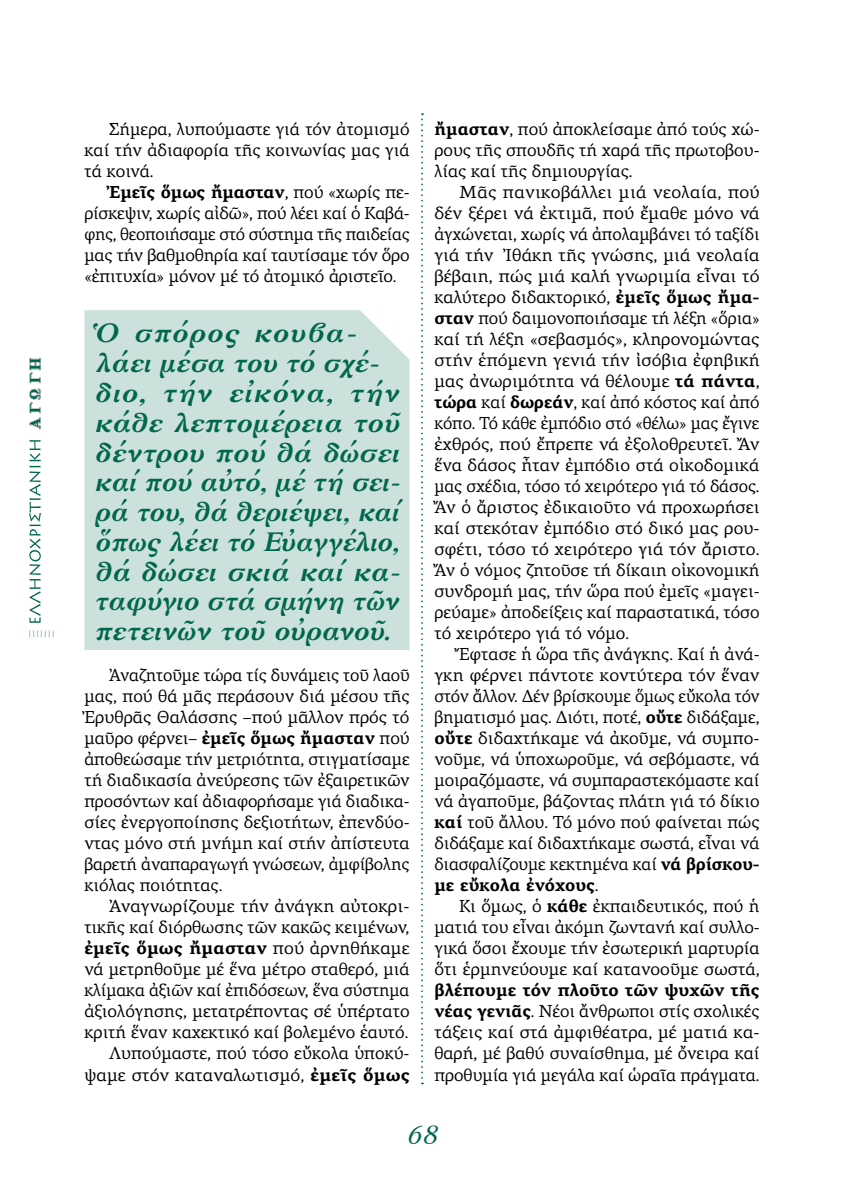
<style>
.page{position:relative;width:844px;height:1191px;background:#fff}
.page>*{position:absolute;margin:0;border:0;box-sizing:border-box;transform-origin:0 0}
.t1{font:italic 700 28px/29.8px "Katsoulidis";letter-spacing:-.005em;color:#00674e}
.t2{font:italic 28px "Katsoulidis";color:#00674e}
.t3{font:17.5px/21px "PF Centro Serif Pro";color:#000;text-align:justify}
.s1{font-weight:700}
</style>
<div class="page">
<svg style="left:29px;top:358px;width:12px;height:71px"></svg>
<svg style="left:29px;top:440px;width:12px;height:183px"></svg>
<svg style="left:29px;top:630px;width:25px;height:7px"></svg>
<svg style="left:421px;top:113px;width:2px;height:971px"></svg>
<div style="left:84px;top:310px;width:325px;height:340px;background:#cce1dc"></div>
<p class="t3" style="left:84px;top:119px;width:326px;text-indent:25px">Σήμερα, λυπούμαστε γιά τόν ἀτομισμό καί τήν ἀδιαφορία τῆς κοινωνίας μας γιά τά κοινά.</p>
<p class="t3" style="left:84px;top:182px;width:327px;text-indent:25px"><span class="s1">Ἐμεῖς ὅμως ἤμασταν</span>, πού «χωρίς πε&shy;ρίσκεψιν, χωρίς αἰδῶ», πού λέει καί ὁ Καβά&shy;φης, θεοποιήσαμε στό σύστημα τῆς παιδείας μας τήν βαθμοθηρία καί ταυτίσαμε τόν ὅρο «ἐπιτυχία» μόνον μέ τό ἀτομικό ἀριστεῖο.</p>
<h1 class="t1" style="left:94px;top:318px;width:307px">Ὁ σπόρος κουβα&shy;λάει μέσα του τό σχέ&shy;διο, τήν εἰκόνα, τήν κάθε λεπτομέρεια τοῦ δέντρου πού θά δώσει καί πού αὐτό, μέ τή σει&shy;ρά του, θά θεριέψει, καί ὅπως λέει τό Εὐαγγέλιο, θά δώσει σκιά καί κα&shy;ταφύγιο στά σμήνη τῶν πετεινῶν τοῦ οὐρανοῦ.</h1>
<p class="t3" style="left:84px;top:665px;width:327px;text-indent:25px">Ἀναζητοῦμε τώρα τίς δυνάμεις τοῦ λαοῦ μας, πού θά μᾶς περάσουν διά μέσου τῆς Ἐρυθρᾶς Θαλάσσης –πού μᾶλλον πρός τό μαῦρο φέρνει– <span class="s1">ἐμεῖς ὅμως ἤμασταν</span> πού ἀποθεώσαμε τήν μετριότητα, στιγματίσαμε τή διαδικασία ἀνεύρεσης τῶν ἐξαιρετικῶν προσόντων καί ἀδιαφορήσαμε γιά διαδικα&shy;σίες ἐνεργοποίησης δεξιοτήτων, ἐπενδύο&shy;ντας μόνο στή μνήμη καί στήν ἀπίστευτα βαρετή ἀναπαραγωγή γνώσεων, ἀμφίβολης κιόλας ποιότητας.</p>
<p class="t3" style="left:84px;top:896px;width:327px;text-align:right">Ἀναγνωρίζουμε τήν ἀνάγκη αὐτοκρι&shy;τικῆς καί διόρθωσης τῶν κακῶς κειμένων, <span class="s1">ἐμεῖς ὅμως ἤμασταν</span> πού ἀρνηθήκαμε νά μετρηθοῦμε μέ ἕνα μέτρο σταθερό, μιά κλίμακα ἀξιῶν καί ἐπιδόσεων, ἕνα σύστημα ἀξιολόγησης, μετατρέποντας σέ ὑπέρτατο κριτή ἕναν καχεκτικό καί βολεμένο ἑαυτό.<br>Λυπούμαστε, πού τόσο εὔκολα ὑποκύ&shy;ψαμε στόν καταναλωτισμό, <span class="s1">ἐμεῖς ὅμως</span></p>
<p class="t3" style="left:434px;top:119px;width:326px"><span class="s1">ἤμασταν</span>, πού ἀποκλείσαμε ἀπό τούς χώ&shy;ρους τῆς σπουδῆς τή χαρά τῆς πρωτοβου&shy;λίας καί τῆς δημιουργίας.</p>
<p class="t3" style="left:434px;top:182px;width:327px;text-indent:25px">Μᾶς πανικοβάλλει μιά νεολαία, πού δέν ξέρει νά ἐκτιμᾶ, πού ἔμαθε μόνο νά ἀγχώνεται, χωρίς νά ἀπολαμβάνει τό ταξίδι γιά τήν Ἰθάκη τῆς γνώσης, μιά νεολαία βέβαιη, πώς μιά καλή γνωριμία εἶναι τό καλύτερο διδακτορικό, <span class="s1">ἐμεῖς ὅμως ἤμα&shy;σταν</span> πού δαιμονοποιήσαμε τή λέξη «ὅρια» καί τή λέξη «σεβασμός», κληρονομώντας στήν ἑπόμενη γενιά τήν ἰσόβια ἐφηβική μας ἀνωριμότητα νά θέλουμε <span class="s1">τά πάντα</span>, <span class="s1">τώρα</span> καί <span class="s1">δωρεάν</span>, καί ἀπό κόστος καί ἀπό κόπο. Τό κάθε ἐμπόδιο στό «θέλω» μας ἔγινε ἐχθρός, πού ἔπρεπε νά ἐξολοθρευτεῖ. Ἄν ἕνα δάσος ἦταν ἐμπόδιο στά οἰκοδομικά μας σχέδια, τόσο τό χειρότερο γιά τό δάσος.<br>Ἄν ὁ ἄριστος ἐδικαιοῦτο νά προχωρήσει καί στεκόταν ἐμπόδιο στό δικό μας ρου&shy;σφέτι, τόσο τό χειρότερο γιά τόν ἄριστο.<br>Ἄν ὁ νόμος ζητοῦσε τή δίκαιη οἰκονομική συνδρομή μας, τήν ὥρα πού ἐμεῖς «μαγει&shy;ρεύαμε» ἀποδείξεις καί παραστατικά, τόσο τό χειρότερο γιά τό νόμο.</p>
<p class="t3" style="left:434px;top:644px;width:327px;text-indent:25px">Ἔφτασε ἡ ὥρα τῆς ἀνάγκης. Καί ἡ ἀνά&shy;γκη φέρνει πάντοτε κοντύτερα τόν ἕναν στόν ἄλλον. Δέν βρίσκουμε ὅμως εὔκολα τόν βηματισμό μας. Διότι, ποτέ, <span class="s1">οὔτε</span> διδάξαμε, <span class="s1">οὔτε</span> διδαχτήκαμε νά ἀκοῦμε, νά συμπο&shy;νοῦμε, νά ὑποχωροῦμε, νά σεβόμαστε, νά μοιραζόμαστε, νά συμπαραστεκόμαστε καί νά ἀγαποῦμε, βάζοντας πλάτη γιά τό δίκιο <span class="s1">καί</span> τοῦ ἄλλου. Τό μόνο πού φαίνεται πώς διδάξαμε καί διδαχτήκαμε σωστά, εἶναι νά διασφαλίζουμε κεκτημένα καί <span class="s1">νά βρίσκου&shy;με εὔκολα ἐνόχους</span>.</p>
<p class="t3" style="left:434px;top:896px;width:327px;text-indent:25px">Κι ὅμως, ὁ <span class="s1">κάθε</span> ἐκπαιδευτικός, πού ἡ ματιά του εἶναι ἀκόμη ζωντανή καί συλλο&shy;γικά ὅσοι ἔχουμε τήν ἐσωτερική μαρτυρία ὅτι ἑρμηνεύουμε καί κατανοοῦμε σωστά,</p>
<p class="t3" style="left:434px;top:980px;width:326px"><span class="s1">βλέπουμε τόν πλοῦτο τῶν ψυχῶν τῆς νέας γενιᾶς</span>. Νέοι ἄνθρωποι στίς σχολικές τάξεις καί στά ἀμφιθέατρα, μέ ματιά κα&shy;θαρή, μέ βαθύ συναίσθημα, μέ ὄνειρα καί προθυμία γιά μεγάλα καί ὡραῖα πράγματα.</p>
<h1 class="t2" style="left:406px;top:1115px;width:33px">68</h1>
</div>
